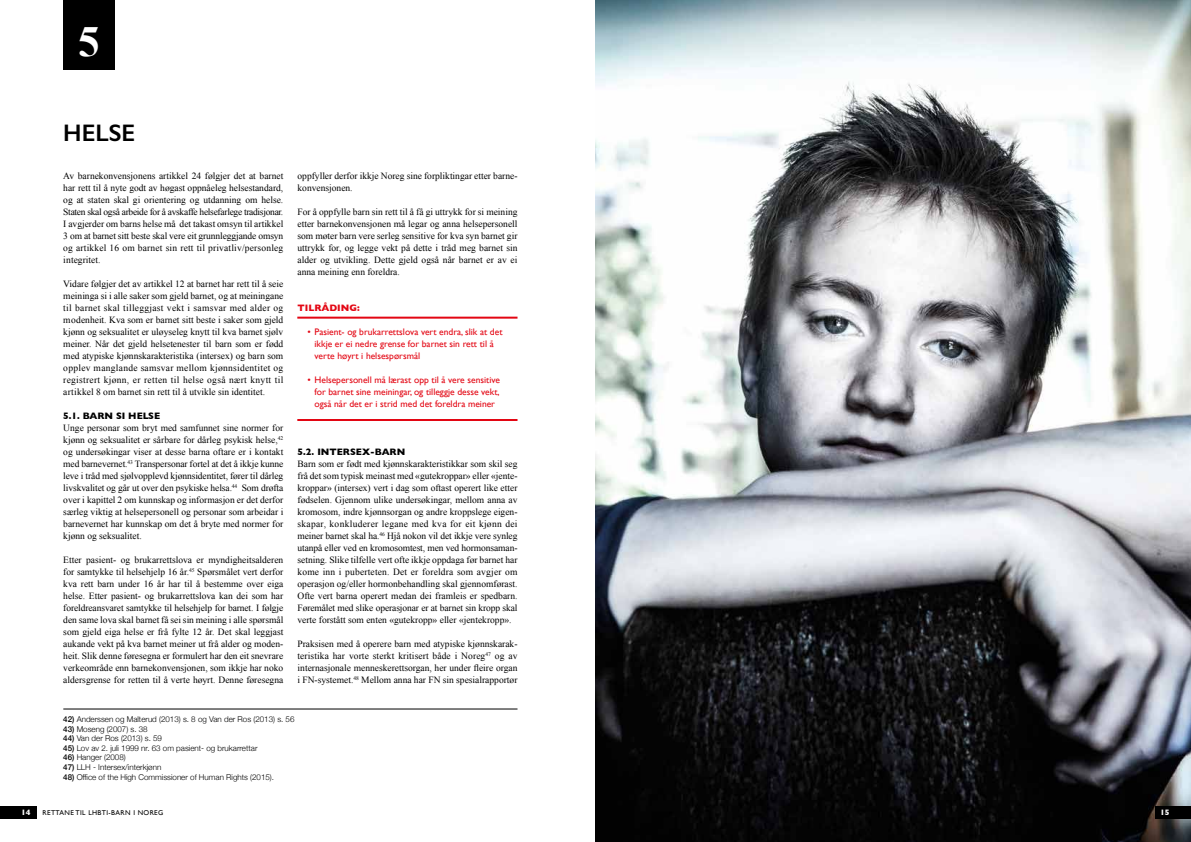
<style>
.page{position:relative;width:1191px;height:842px;background:#fff}
.page>*{position:absolute;margin:0;border:0;box-sizing:border-box;transform-origin:0 0}
.t1{font:700 43px "Times New Roman";color:#fff}
.t2{font:600 24px "Gill Sans";color:#000}
.t3{font:9.5px/12px "Times New Roman";color:#000;text-align:justify}
.t4{font:9.5px/12px "Gill Sans";color:#e30613}
.t5{font:700 9.5px "Gill Sans";color:#000}
.t6{font:700 9.5px "Gill Sans";color:#e30613}
.t7{font:300 8px "Helvetica Neue";color:#000}
.t8{font:700 8px "Gill Sans";color:#fff}
.t9{font:7px "Gill Sans";letter-spacing:.05em;color:#000}
.s1{font-weight:500}
</style>
<div class="page">
<img style="left:595px;top:0;width:596px;height:842px">
<div style="left:0;top:806px;width:36px;height:13px;background:#000"></div>
<div style="left:1155px;top:806px;width:36px;height:13px;background:#000"></div>
<div style="left:63px;top:0;width:51px;height:70px;background:#000"></div>
<hr style="left:63px;top:709px;width:454px;height:1px;background:#000">
<hr style="left:297px;top:317px;width:220px;height:2px;background:#e30613">
<hr style="left:297px;top:419px;width:220px;height:2px;background:#e30613">
<h1 class="t1" style="left:78px;top:12px;width:23px">5</h1>
<h2 class="t2" style="left:63px;top:118px;width:73px">HELSE</h2>
<p class="t3" style="left:63px;top:170px;width:221px">Av barnekonvensjonens artikkel 24 følgjer det at barnet har rett til å nyte godt av høgast oppnåeleg helsestandard, og at staten skal gi orientering og utdanning om helse.<br>Staten skal også arbeide for å avskaffe helsefarlege tradisjonar.<br>I avgjerder om barns helse må det takast omsyn til artikkel 3 om at barnet sitt beste skal vere eit grunnleggjande omsyn og artikkel 16 om barnet sin rett til privatliv/personleg integritet.</p>
<p class="t3" style="left:63px;top:278px;width:221px">Vidare følgjer det av artikkel 12 at barnet har rett til å seie meininga si i alle saker som gjeld barnet, og at meiningane til barnet skal tilleggjast vekt i samsvar med alder og modenheit. Kva som er barnet sitt beste i saker som gjeld kjønn og seksualitet er uløyseleg knytt til kva barnet sjølv meiner. Når det gjeld helsetenester til barn som er fødd med atypiske kjønnskarakteristika (intersex) og barn som opplev manglande samsvar mellom kjønnsidentitet og registrert kjønn, er retten til helse også nært knytt til artikkel 8 om barnet sin rett til å utvikle sin identitet.</p>
<p class="t5" style="left:63px;top:408px;width:98px">5.1. BARN SI HELSE</p>
<p class="t3" style="left:63px;top:422px;width:221px">Unge personar som bryt med samfunnet sine normer for kjønn og seksualitet er sårbare for dårleg psykisk helse,<sup>42 </sup>og undersøkingar viser at desse barna oftare er i kontakt med barnevernet.<sup>43</sup> Transpersonar fortel at det å ikkje kunne leve i tråd med sjølvopplevd kjønnsidentitet, fører til dårleg livskvalitet og går ut over den psykiske helsa.<sup>44</sup> Som drøfta over i kapittel 2 om kunnskap og informasjon er det derfor særleg viktig at helsepersonell og personar som arbeidar i barnevernet har kunnskap om det å bryte med normer for kjønn og seksualitet.</p>
<p class="t3" style="left:63px;top:554px;width:221px">Etter pasient- og brukarrettslova er myndigheitsalderen for samtykke til helsehjelp 16 år.<sup>45</sup> Spørsmålet vert derfor kva rett barn under 16 år har til å bestemme over eiga helse. Etter pasient- og brukarrettslova kan dei som har foreldreansvaret samtykke til helsehjelp for barnet. I følgje den same lova skal barnet få sei sin meining i alle spørsmål som gjeld eiga helse er frå fylte 12 år. Det skal leggjast aukande vekt på kva barnet meiner ut frå alder og moden&shy;heit. Slik denne føresegna er formulert har den eit snevrare verkeområde enn barnekonvensjonen, som ikkje har noko aldersgrense for retten til å verte høyrt. Denne føresegna</p>
<p class="t3" style="left:297px;top:170px;width:221px">oppfyller derfor ikkje Noreg sine forpliktingar etter barne&shy;konvensjonen.</p>
<p class="t3" style="left:297px;top:206px;width:221px">For å oppfylle barn sin rett til å få gi uttrykk for si meining etter barnekonvensjonen må legar og anna helsepersonell som møter barn vere serleg sensitive for kva syn barnet gir uttrykk for, og legge vekt på dette i tråd meg barnet sin alder og utvikling. Dette gjeld også når barnet er av ei anna meining enn foreldra.</p>
<p class="t6" style="left:297px;top:300px;width:64px">TILRÅDING:</p>
<p class="t4" style="left:314px;top:326px;width:189px;text-indent:-7px">• Pasient- og brukarrettslova vert endra, slik at det ikkje er ei nedre grense for barnet sin rett til å verte høyrt i helsespørsmål</p>
<p class="t4" style="left:314px;top:374px;width:187px;text-align:justify;text-indent:-7px">• Helsepersonell må lærast opp til å vere sensitive for barnet sine meiningar, og tilleggje desse vekt, også når det er i strid med det foreldra meiner</p>
<p class="t5" style="left:297px;top:444px;width:109px">5.2. INTERSEX-BARN</p>
<p class="t3" style="left:297px;top:457px;width:221px">Barn som er født med kjønnskarakteristikkar som skil seg frå det som typisk meinast med «gutekroppar» eller «jente&shy;kroppar» (intersex) vert i dag som oftast operert like etter fødselen. Gjennom ulike undersøkingar, mellom anna av kromosom, indre kjønnsorgan og andre kroppslege eigen&shy;skapar, konkluderer legane med kva for eit kjønn dei meiner barnet skal ha.<sup>46</sup> Hjå nokon vil det ikkje vere synleg utanpå eller ved en kromosomtest, men ved hormonsaman&shy;setning. Slike tilfelle vert ofte ikkje oppdaga før barnet har kome inn i puberteten. Det er foreldra som avgjer om operasjon og/eller hormonbehandling skal gjennomførast.<br>Ofte vert barna operert medan dei framleis er spedbarn.<br>Føremålet med slike operasjonar er at barnet sin kropp skal verte forstått som enten «gutekropp» eller «jentekropp».</p>
<p class="t3" style="left:297px;top:638px;width:221px">Praksisen med å operere barn med atypiske kjønnskarak&shy;teristika har vorte sterkt kritisert både i Noreg<sup>47</sup> og av internasjonale menneskerettsorgan, her under fleire organ i FN-systemet.<sup>48</sup> Mellom anna har FN sin spesialrapportør</p>
<p class="t7" style="left:63px;top:713px;width:233px"><span class="s1">42)</span> Anderssen og Malterud (2013) s. 8 og Van der Ros (2013) s. 56</p>
<p class="t7" style="left:63px;top:722px;width:86px"><span class="s1">43)</span> Moseng (2007) s. 38</p>
<p class="t7" style="left:63px;top:732px;width:100px"><span class="s1">44)</span> Van der Ros (2013) s. 59</p>
<p class="t7" style="left:63px;top:741px;width:196px"><span class="s1">45)</span> Lov av 2. juli 1999 nr. 63 om pasient- og brukarrettar</p>
<p class="t7" style="left:63px;top:751px;width:64px"><span class="s1">46)</span> Hanger (2008)</p>
<p class="t7" style="left:63px;top:761px;width:99px"><span class="s1">47)</span> LLH - Intersex/interkjønn</p>
<p class="t7" style="left:63px;top:770px;width:212px"><span class="s1">48)</span> Office of the High Commissioner of Human Rights (2015).</p>
<p class="t8" style="left:21px;top:806px;width:11px">14</p>
<p class="t9" style="left:43px;top:809px;width:122px">RETTANE TIL LHBTI-BARN I NOREG</p>
<p class="t8" style="left:1160px;top:806px;width:11px">15</p>
</div>
